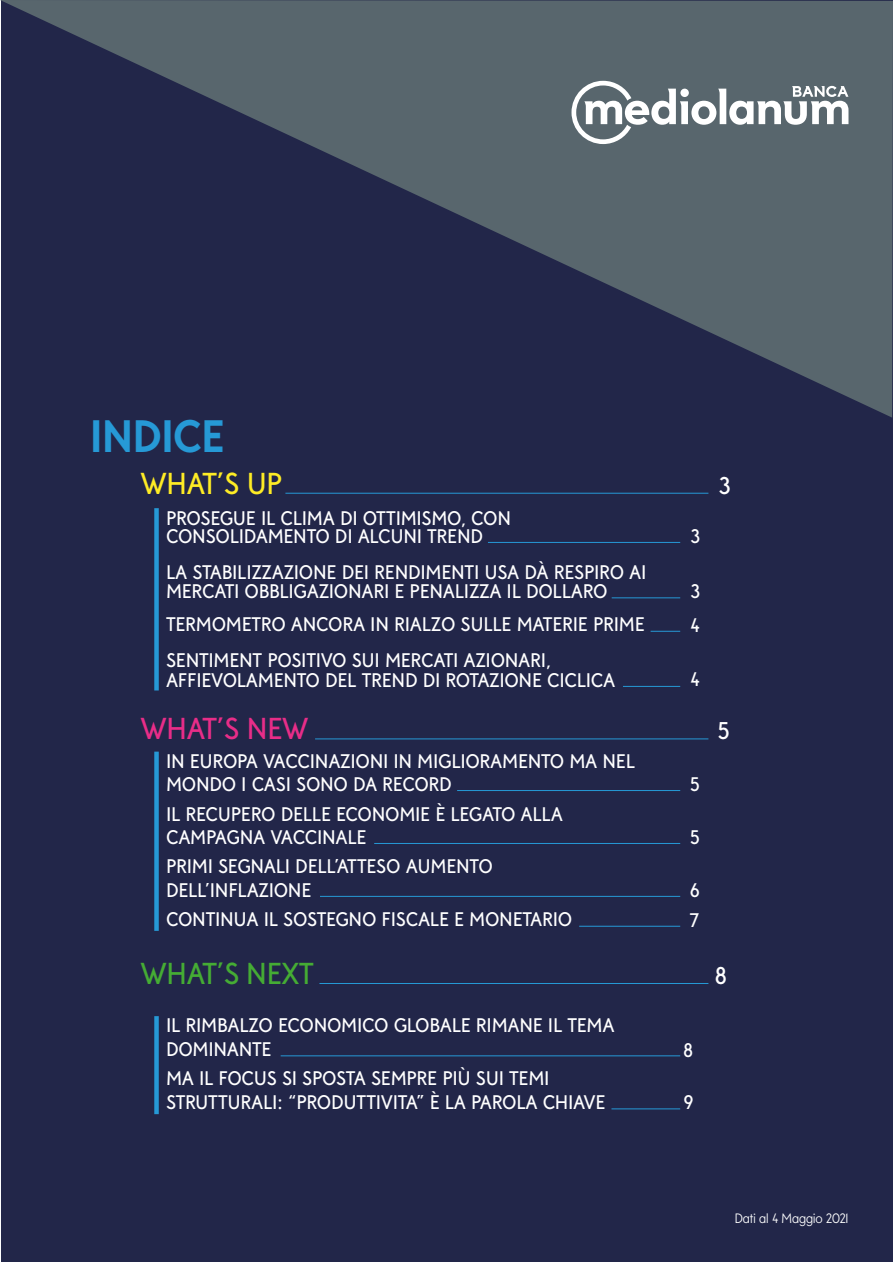
<style>
.page{position:relative;width:893px;height:1263px;background:#fff}
.page>*{position:absolute;margin:0;border:0;box-sizing:border-box;transform-origin:0 0}
.t1{font:700 45px "Mediolanum Sans";letter-spacing:-.005em;color:#2699d6}
.t2{font:30px "Mediolanum Sans";letter-spacing:.01em;color:#45ac34}
.t3{font:30px "Mediolanum Sans";letter-spacing:.01em;color:#e82d88}
.t4{font:30px "Mediolanum Sans";letter-spacing:.01em;color:#feec25}
.t5{font:24px "Mediolanum Sans";color:#fff}
.t6{font:19.5px/23.4px "Mediolanum Sans";letter-spacing:.02em;color:#fff}
.t7{font:300 13.5px "Mediolanum Sans";color:#fff}
</style>
<div class="page">
<div style="left:1px;top:0;width:891px;height:1261px;background:#222649"></div>
<svg style="left:0;top:0;width:893px;height:418px"></svg>
<svg style="left:571px;top:81px;width:277px;height:63px;background:#869095"></svg>
<hr style="left:319px;top:983px;width:389px;height:1px;background:#2699d6">
<hr style="left:281px;top:1055px;width:399px;height:1px;background:#2699d6">
<div style="left:154px;top:1016px;width:5px;height:98px;background:#2699d6"></div>
<hr style="left:488px;top:542px;width:192px;height:1px;background:#2699d6">
<hr style="left:612px;top:597px;width:68px;height:1px;background:#2699d6">
<svg style="left:651px;top:631px;width:29px;height:1px"></svg>
<hr style="left:285px;top:493px;width:423px;height:1px;background:#2699d6">
<div style="left:154px;top:508px;width:5px;height:182px;background:#2699d6"></div>
<hr style="left:315px;top:738px;width:393px;height:1px;background:#2699d6">
<div style="left:154px;top:752px;width:5px;height:179px;background:#2699d6"></div>
<hr style="left:457px;top:790px;width:223px;height:1px;background:#2699d6">
<hr style="left:374px;top:843px;width:306px;height:1px;background:#2699d6">
<hr style="left:320px;top:896px;width:360px;height:1px;background:#2699d6">
<hr style="left:579px;top:926px;width:101px;height:1px;background:#2699d6">
<hr style="left:611px;top:1108px;width:69px;height:1px;background:#2699d6">
<hr style="left:623px;top:686px;width:57px;height:1px;background:#2699d6">
<h1 class="t1" style="left:90px;top:410px;width:135px">INDICE</h1>
<h2 class="t4" style="left:141px;top:466px;width:142px">WHAT’S UP</h2>
<p class="t6" style="left:166px;top:509px;width:346px;line-height:18px">PROSEGUE IL CLIMA DI OTTIMISMO, CON<br>CONSOLIDAMENTO DI ALCUNI TREND</p>
<p class="t6" style="left:166px;top:562px;width:481px;line-height:19.5px">LA STABILIZZAZIONE DEI RENDIMENTI USA DÀ RESPIRO AI<br>MERCATI OBBLIGAZIONARI E PENALIZZA IL DOLLARO</p>
<p class="t6" style="left:166px;top:606px;width:480px;line-height:36px">TERMOMETRO ANCORA IN RIALZO SULLE MATERIE PRIME<br>SENTIMENT POSITIVO SUI MERCATI AZIONARI,</p>
<p class="t6" style="left:166px;top:668px;width:450px">AFFIEVOLAMENTO DEL TREND DI ROTAZIONE CICLICA</p>
<h2 class="t3" style="left:141px;top:712px;width:169px">WHAT’S NEW</h2>
<p class="t6" style="left:166px;top:749px;width:470px">IN EUROPA VACCINAZIONI IN MIGLIORAMENTO MA NEL<br>MONDO I CASI SONO DA RECORD</p>
<p class="t6" style="left:166px;top:802px;width:398px">IL RECUPERO DELLE ECONOMIE È LEGATO ALLA<br>CAMPAGNA VACCINALE</p>
<p class="t6" style="left:166px;top:855px;width:328px">PRIMI SEGNALI DELL’ATTESO AUMENTO<br>DELL’INFLAZIONE</p>
<p class="t6" style="left:166px;top:908px;width:407px">CONTINUA IL SOSTEGNO FISCALE E MONETARIO</p>
<h2 class="t2" style="left:141px;top:956px;width:174px">WHAT’S NEXT</h2>
<p class="t6" style="left:166px;top:1014px;width:449px">IL RIMBALZO ECONOMICO GLOBALE RIMANE IL TEMA<br>DOMINANTE</p>
<p class="t6" style="left:166px;top:1067px;width:440px">MA IL FOCUS SI SPOSTA SEMPRE PIÙ SUI TEMI<br>STRUTTURALI: “PRODUTTIVITA” È LA PAROLA CHIAVE</p>
<p class="t6" style="left:691px;top:524px;width:10px">3</p>
<p class="t6" style="left:691px;top:580px;width:10px">3</p>
<p class="t6" style="left:691px;top:613px;width:10px">4</p>
<p class="t6" style="left:691px;top:667px;width:10px">4</p>
<p class="t6" style="left:690px;top:772px;width:11px">5</p>
<p class="t6" style="left:690px;top:825px;width:11px">5</p>
<p class="t6" style="left:690px;top:875px;width:11px;line-height:29.8px">6<br>7</p>
<p class="t5" style="left:719px;top:472px;width:13px">3</p>
<p class="t5" style="left:718px;top:717px;width:13px">5</p>
<p class="t5" style="left:715px;top:962px;width:12px">8</p>
<p class="t6" style="left:684px;top:1038px;width:10px">8</p>
<p class="t6" style="left:684px;top:1091px;width:11px">9</p>
<p class="t7" style="left:735px;top:1211px;width:115px">Dati al 4 Maggio 2021</p>
</div>
